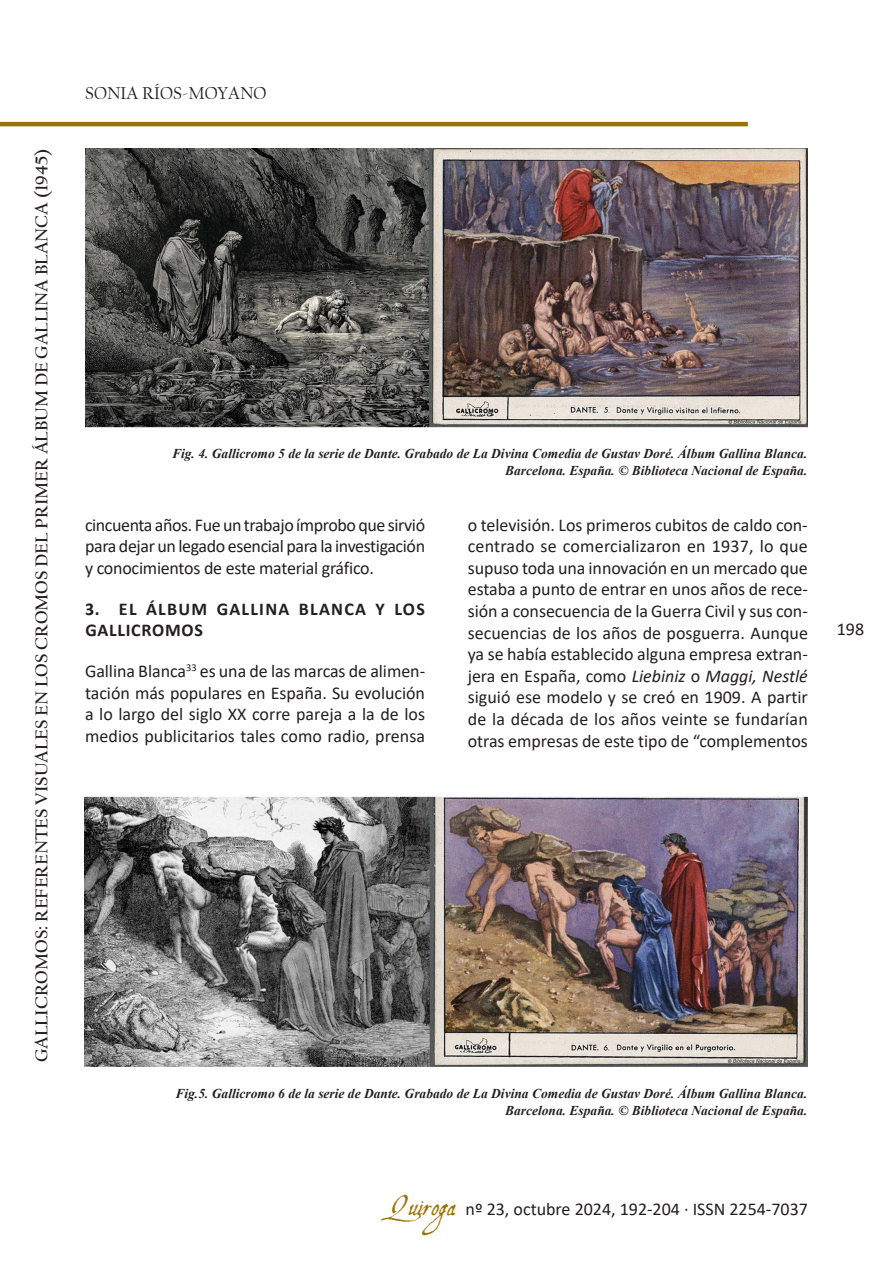
<style>
.page{position:relative;width:893px;height:1263px;background:#fff}
.page>*{position:absolute;margin:0;border:0;box-sizing:border-box;transform-origin:0 0}
.t1{font:18px/21.6px "Calibri";color:#231f20;text-align:justify}
.t2{font:700 18px "Californian FB";color:#231f20}
.t3{font:700 18px/21.6px "Calibri";letter-spacing:.07em;color:#231f20}
.t4{font:18px "Californian FB";color:#231f20}
.t5{font:italic 700 13.5px/16.2px "Times New Roman";color:#231f20;text-align:right}
.s1{font-style:italic}
.s2{font-family:"Aquiline";font-size:27px;color:#9b7305}
</style>
<div class="page">
<hr style="left:0;top:122px;width:748px;height:4px;background:#9b7305">
<img style="left:86px;top:149px;width:721px;height:279px">
<img style="left:85px;top:796px;width:722px;height:271px">
<p class="t2" style="left:31px;top:1062px;width:915px;rotate:-90deg">Gallicromos: Referentes Visuales En Los Cromos Del Primer Álbum De Gallina Blanca (1945)</p>
<p class="t4" style="left:85px;top:83px;width:179px">SONIA RÍO S-MOYANO</p>
<p class="t5" style="left:172px;top:445px;width:637px">Fig. 4. Gallicromo 5 de la serie de Dante. Grabado de La Divina Comedia de Gustav Doré. Álbum Gallina Blanca.<br>Barcelona. España. © Biblioteca Nacional de España.</p>
<p class="t1" style="left:85px;top:513px;width:342px">cincuenta años. Fue un trabajo ímprobo que sirvió para dejar un legado esencial para la investigación y conocimientos de este material gráfico.</p>
<p class="t3" style="left:85px;top:598px;width:341px">3. EL ÁLBUM GALLINA BLANCA Y LOS<br>GALLICROMOS</p>
<p class="t1" style="left:85px;top:660px;width:342px">Gallina Blanca<sup>33</sup> es una de las marcas de alimen&shy;tación más populares en España. Su evolución a lo largo del siglo XX corre pareja a la de los medios publicitarios tales como radio, prensa</p>
<p class="t1" style="left:468px;top:513px;width:342px">o televisión. Los primeros cubitos de caldo con&shy;centrado se comercializaron en 1937, lo que supuso toda una innovación en un mercado que estaba a punto de entrar en unos años de rece&shy;sión a consecuencia de la Guerra Civil y sus con&shy;secuencias de los años de posguerra. Aunque ya se había establecido alguna empresa extran&shy;jera en España, como <span class="s1">Liebiniz</span> o <span class="s1">Maggi, Nestlé </span>siguió ese modelo y se creó en 1909. A partir de la década de los años veinte se fundarían otras empresas de este tipo de “complementos</p>
<p class="t1" style="left:837px;top:617px;width:29px">198</p>
<p class="t5" style="left:175px;top:1085px;width:633px">Fig.5. Gallicromo 6 de la serie de Dante. Grabado de La Divina Comedia de Gustav Doré. Álbum Gallina Blanca.<br>Barcelona. España. © Biblioteca Nacional de España.</p>
<p class="t1" style="left:389px;top:1198px;width:420px"><span class="s2">Quiroga</span> nº 23, octubre 2024, 192-204 · ISSN 2254-7037</p>
</div>
